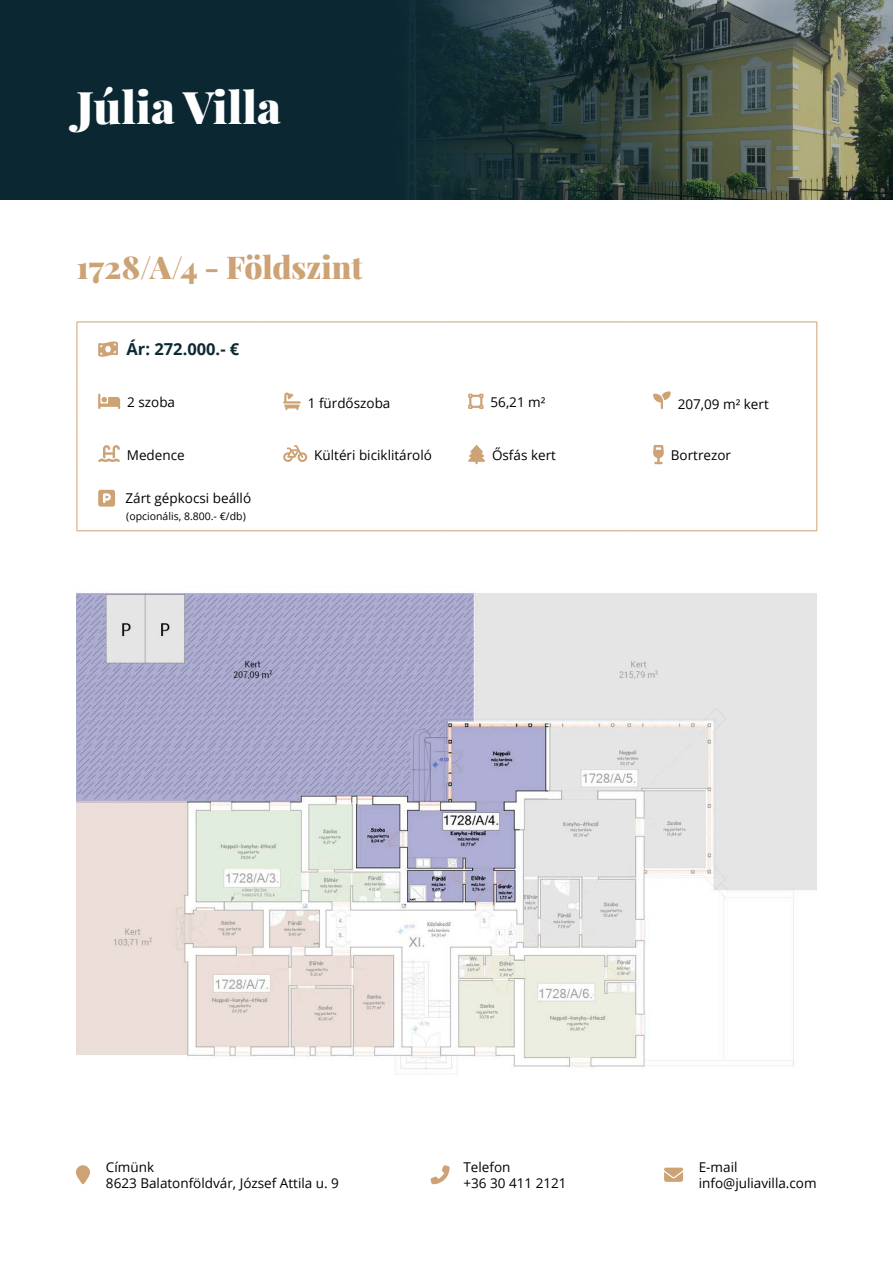
<style>
.page{position:relative;width:893px;height:1263px;background:#fff}
.page>*{position:absolute;margin:0;border:0;box-sizing:border-box;transform-origin:0 0}
.t1{font:900 45px "Playfair Display";color:#fff}
.t2{font:900 31.5px "Playfair Display";color:#cda274}
.t3{font:700 16.5px "Open Sans";color:#0d2933}
.t4{font:13.5px/16.2px "Open Sans";color:#000}
.t5{font:10.5px "Open Sans";color:#000}
</style>
<div class="page">
<svg style="left:1px;top:0;width:892px;height:200px;background:#243a3b"></svg>
<hr style="left:77px;top:322px;width:185px;height:1px;background:#cda274">
<hr style="left:77px;top:322px;width:1px;height:52px;background:#cda274">
<hr style="left:262px;top:322px;width:185px;height:1px;background:#cda274">
<hr style="left:447px;top:322px;width:185px;height:1px;background:#cda274">
<hr style="left:632px;top:322px;width:185px;height:1px;background:#cda274">
<hr style="left:816px;top:322px;width:1px;height:52px;background:#cda274">
<hr style="left:77px;top:374px;width:1px;height:52px;background:#cda274">
<hr style="left:816px;top:374px;width:1px;height:52px;background:#cda274">
<hr style="left:77px;top:426px;width:1px;height:53px;background:#cda274">
<hr style="left:816px;top:426px;width:1px;height:53px;background:#cda274">
<hr style="left:77px;top:479px;width:1px;height:51px;background:#cda274">
<hr style="left:816px;top:479px;width:1px;height:51px;background:#cda274">
<hr style="left:77px;top:530px;width:185px;height:1px;background:#cda274">
<hr style="left:262px;top:530px;width:185px;height:1px;background:#cda274">
<hr style="left:447px;top:530px;width:185px;height:1px;background:#cda274">
<hr style="left:632px;top:530px;width:185px;height:1px;background:#cda274">
<svg style="left:98px;top:341px;width:20px;height:16px"></svg>
<svg style="left:98px;top:394px;width:22px;height:15px"></svg>
<svg style="left:283px;top:392px;width:18px;height:18px"></svg>
<svg style="left:468px;top:394px;width:15px;height:15px"></svg>
<svg style="left:653px;top:391px;width:18px;height:18px"></svg>
<svg style="left:98px;top:445px;width:22px;height:17px"></svg>
<svg style="left:283px;top:445px;width:24px;height:17px"></svg>
<svg style="left:468px;top:445px;width:17px;height:19px"></svg>
<svg style="left:653px;top:445px;width:11px;height:19px"></svg>
<svg style="left:98px;top:490px;width:17px;height:17px"></svg>
<img style="left:77px;top:593px;width:739px;height:481px">
<svg style="left:664px;top:1167px;width:19px;height:15px"></svg>
<svg style="left:76px;top:1165px;width:14px;height:19px"></svg>
<svg style="left:431px;top:1165px;width:19px;height:19px"></svg>
<h1 class="t1" style="left:77px;top:78px;width:206px">Júlia Villa</h1>
<h2 class="t2" style="left:77px;top:246px;width:287px">1728/A/4 - Földszint</h2>
<p class="t3" style="left:127px;top:337px;width:114px">Ár: 272.000.- €</p>
<p class="t4" style="left:127px;top:394px;width:49px">2 szoba</p>
<p class="t4" style="left:308px;top:395px;width:84px">1 fürdőszoba</p>
<p class="t4" style="left:491px;top:394px;width:56px">56,21 m²</p>
<p class="t4" style="left:678px;top:396px;width:93px">207,09 m² kert</p>
<p class="t4" style="left:127px;top:446px;width:59px">Medence</p>
<p class="t4" style="left:314px;top:446px;width:119px">Kültéri biciklitároló</p>
<p class="t4" style="left:492px;top:447px;width:65px">Ősfás kert</p>
<p class="t4" style="left:671px;top:447px;width:62px">Bortrezor</p>
<p class="t4" style="left:126px;top:490px;width:127px">Zárt gépkocsi beálló</p>
<p class="t5" style="left:126px;top:509px;width:121px">(opcionális, 8.800.- €/db)</p>
<p class="t4" style="left:106px;top:1158px;width:235px">Címünk<br>8623 Balatonföldvár, József Attila u. 9</p>
<p class="t4" style="left:463px;top:1158px;width:105px">Telefon<br>+36 30 411 2121</p>
<p class="t4" style="left:699px;top:1158px;width:119px">E-mail info@juliavilla.com</p>
</div>
